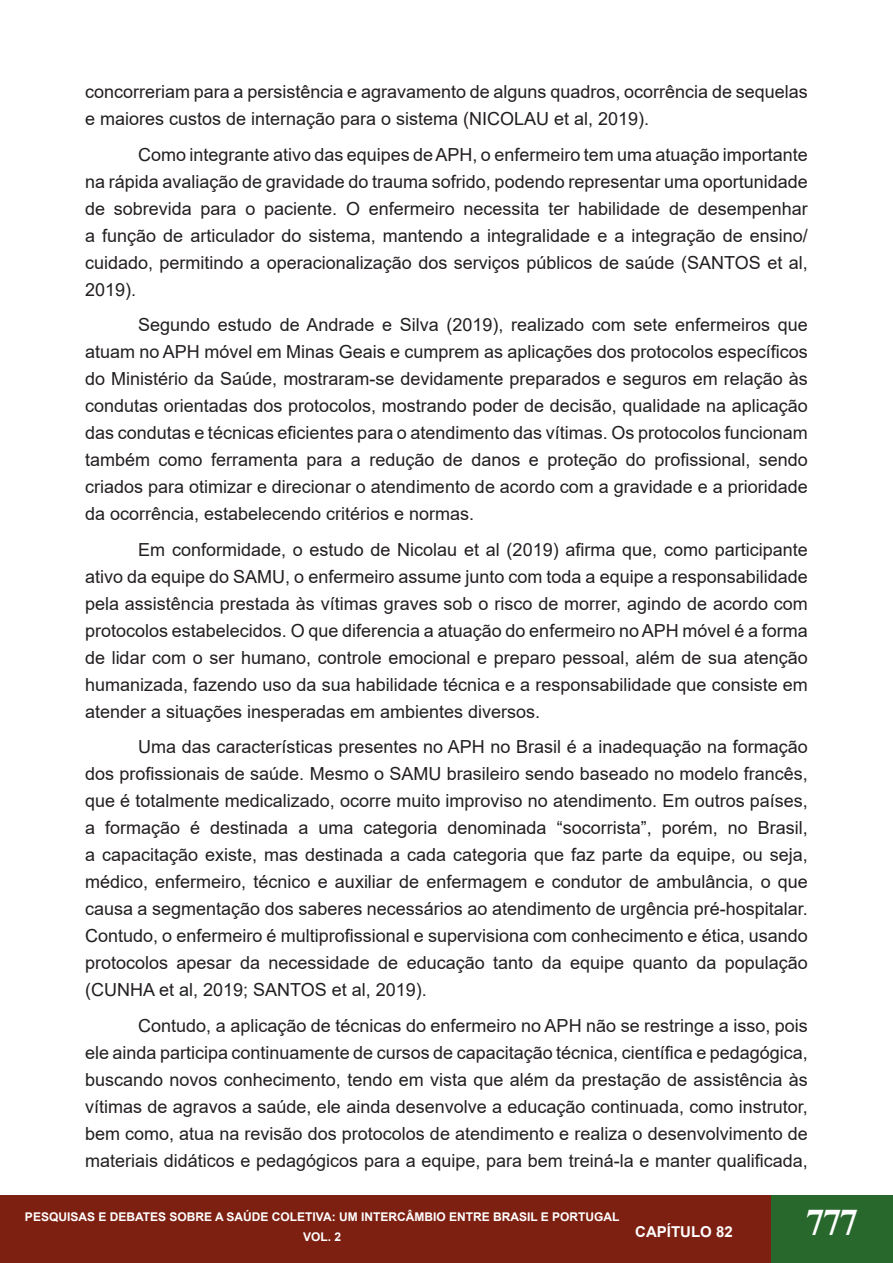
<style>
.page{position:relative;width:893px;height:1263px;background:#fff}
.page>*{position:absolute;margin:0;border:0;box-sizing:border-box;transform-origin:0 0}
.t1{font:700 37.5px "Times New Roman";color:#fff}
.Normal__Web{font:18px/27px "Arial";color:#231f20;text-align:justify}
.t2{font:700 15px "Arial";color:#fff}
.t3{font:700 12px/20.2px "Arial";color:#fff;text-align:center}
</style>
<div class="page">
<div style="left:0;top:1196px;width:893px;height:67px;background:#7d2011"></div>
<hr style="left:0;top:1196px;width:1px;height:67px;background:#28682d">
<div style="left:771px;top:1196px;width:122px;height:67px;background:#28682d"></div>
<p class="Normal__Web" style="left:85px;top:78px;width:724px">concorreriam para a persistência e agravamento de alguns quadros, ocorrência de sequelas e maiores custos de internação para o sistema (NICOLAU et al, 2019).</p>
<p class="Normal__Web" style="left:85px;top:141px;width:724px;text-indent:53px">Como integrante ativo das equipes de APH, o enfermeiro tem uma atuação importante na rápida avaliação de gravidade do trauma sofrido, podendo representar uma oportunidade de sobrevida para o paciente. O enfermeiro necessita ter habilidade de desempenhar a função de articulador do sistema, mantendo a integralidade e a integração de ensino/ cuidado, permitindo a operacionalização dos serviços públicos de saúde (SANTOS et al, 2019).</p>
<p class="Normal__Web" style="left:85px;top:311px;width:724px;text-indent:53px">Segundo estudo de Andrade e Silva (2019), realizado com sete enfermeiros que atuam no APH móvel em Minas Geais e cumprem as aplicações dos protocolos específicos do Ministério da Saúde, mostraram-se devidamente preparados e seguros em relação às condutas orientadas dos protocolos, mostrando poder de decisão, qualidade na aplicação das condutas e técnicas eficientes para o atendimento das vítimas. Os protocolos funcionam também como ferramenta para a redução de danos e proteção do profissional, sendo criados para otimizar e direcionar o atendimento de acordo com a gravidade e a prioridade da ocorrência, estabelecendo critérios e normas.</p>
<p class="Normal__Web" style="left:85px;top:536px;width:724px;text-indent:53px">Em conformidade, o estudo de Nicolau et al (2019) afirma que, como participante ativo da equipe do SAMU, o enfermeiro assume junto com toda a equipe a responsabilidade pela assistência prestada às vítimas graves sob o risco de morrer, agindo de acordo com protocolos estabelecidos. O que diferencia a atuação do enfermeiro no APH móvel é a forma de lidar com o ser humano, controle emocional e preparo pessoal, além de sua atenção humanizada, fazendo uso da sua habilidade técnica e a responsabilidade que consiste em atender a situações inesperadas em ambientes diversos.</p>
<p class="Normal__Web" style="left:85px;top:733px;width:724px;text-indent:53px">Uma das características presentes no APH no Brasil é a inadequação na formação dos profissionais de saúde. Mesmo o SAMU brasileiro sendo baseado no modelo francês, que é totalmente medicalizado, ocorre muito improviso no atendimento. Em outros países, a formação é destinada a uma categoria denominada “socorrista”, porém, no Brasil, a capacitação existe, mas destinada a cada categoria que faz parte da equipe, ou seja, médico, enfermeiro, técnico e auxiliar de enfermagem e condutor de ambulância, o que causa a segmentação dos saberes necessários ao atendimento de urgência pré-hospitalar.<br>Contudo, o enfermeiro é multiprofissional e supervisiona com conhecimento e ética, usando protocolos apesar da necessidade de educação tanto da equipe quanto da população (CUNHA et al, 2019; SANTOS et al, 2019).</p>
<p class="Normal__Web" style="left:85px;top:1012px;width:724px;text-indent:53px">Contudo, a aplicação de técnicas do enfermeiro no APH não se restringe a isso, pois ele ainda participa continuamente de cursos de capacitação técnica, científica e pedagógica, buscando novos conhecimento, tendo em vista que além da prestação de assistência às vítimas de agravos a saúde, ele ainda desenvolve a educação continuada, como instrutor, bem como, atua na revisão dos protocolos de atendimento e realiza o desenvolvimento de materiais didáticos e pedagógicos para a equipe, para bem treiná-la e manter qualificada,</p>
<p class="t3" style="left:25px;top:1207px;width:596px">PESQUISAS E DEBATES SOBRE A SAÚDE COLETIVA: UM INTERCÂMBIO ENTRE BRASIL E PORTUGAL<br>VOL. 2</p>
<p class="t2" style="left:635px;top:1221px;width:99px">CAPÍTULO 82</p>
<h1 class="t1" style="left:806px;top:1195px;width:54px">777</h1>
</div>
